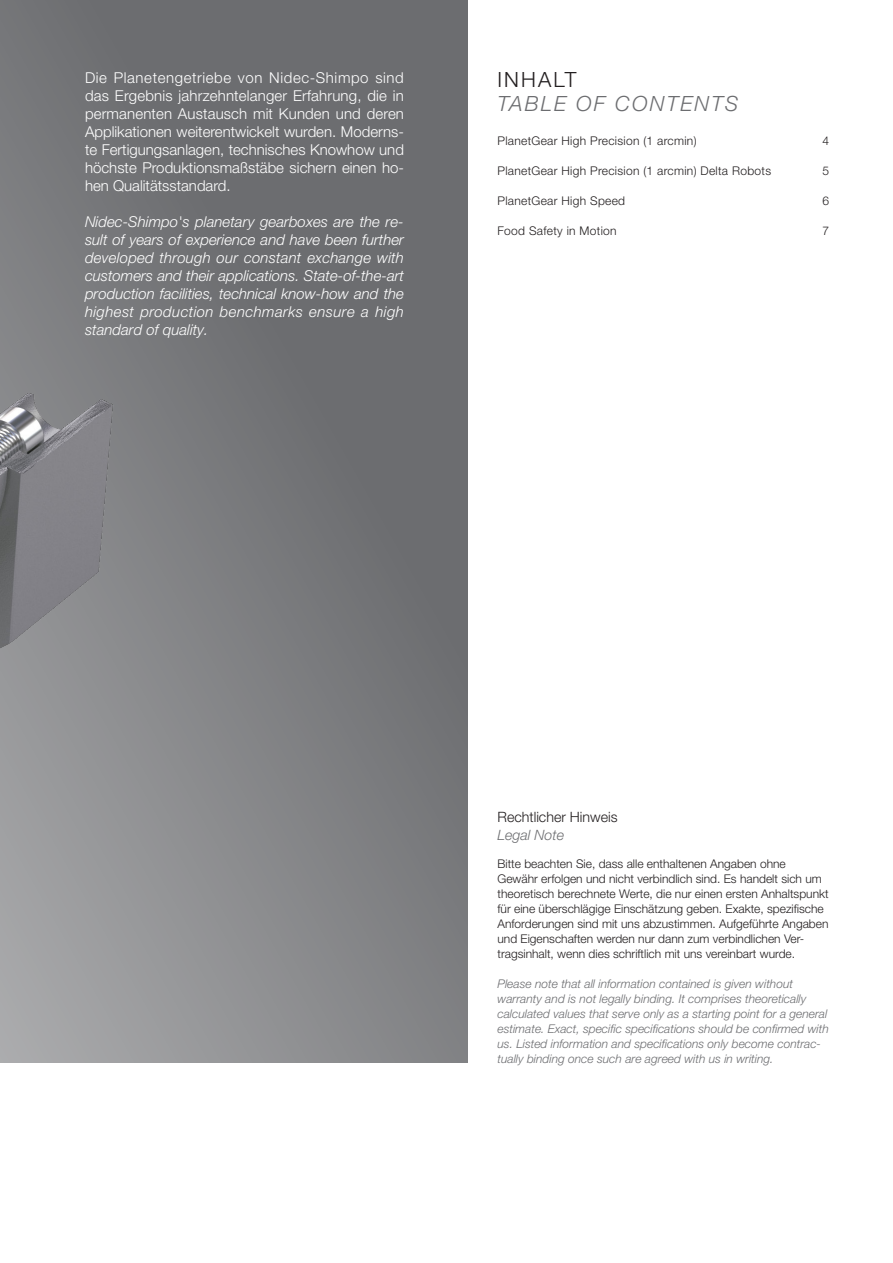
<style>
.page{position:relative;width:893px;height:1263px;background:#fff}
.page>*{position:absolute;margin:0;border:0;box-sizing:border-box;transform-origin:0 0}
.t1{font:italic 300 21px "Helvetica Neue LT Pro";letter-spacing:.1em;color:#6c6d70}
.t2{font:300 21px "Helvetica Neue LT Pro";letter-spacing:.1em;color:#231f20}
.t3{font:italic 300 15px/18px "Helvetica Neue LT Pro";letter-spacing:.025em;color:#fff;text-align:justify}
.t4{font:300 15px/18px "Helvetica Neue LT Pro";color:#fff;text-align:justify}
.t5{font:300 14.25px "Helvetica Neue LT Pro";color:#231f20}
.t6{font:italic 300 14.25px "Helvetica Neue LT Pro";color:#6c6d70}
.t7{font:300 12px/15px "Helvetica Neue LT Pro";color:#231f20}
.t8{font:italic 300 12px/15px "Helvetica Neue LT Pro";color:#6c6d70}
.t9{font:300 12px "Helvetica Neue LT Pro";letter-spacing:.025em;color:#231f20}
</style>
<div class="page">
<svg style="left:0;top:0;width:468px;height:1063px;background:#7a7b7e"></svg>
<img style="left:0;top:19px;width:127px;height:897px">
<p class="t4" style="left:85px;top:68px;width:321px">Die Planetengetriebe von Nidec-Shimpo sind das Ergebnis jahrzehntelanger Erfahrung, die in permanenten Austausch mit Kunden und deren Applikationen weiterentwickelt wurden. Moderns&shy;te Fertigungsanlagen, technisches Knowhow und höchste Produktionsmaßstäbe sichern einen ho&shy;hen Qualitätsstandard.</p>
<p class="t3" style="left:85px;top:212px;width:320px">Nidec-Shimpo's planetary gearboxes are the re&shy;sult of years of experience and have been further developed through our constant exchange with customers and their applications. State-of-the-art production facilities, technical know-how and the highest production benchmarks ensure a high standard of quality.</p>
<h1 class="t2" style="left:497px;top:67px;width:80px">INHALT</h1>
<h1 class="t1" style="left:497px;top:91px;width:242px">TABLE OF CONTENTS</h1>
<p class="t9" style="left:497px;top:133px;width:201px">PlanetGear High Precision (1 arcmin)</p>
<p class="t7" style="left:822px;top:133px;width:8px">4</p>
<p class="t9" style="left:497px;top:163px;width:275px">PlanetGear High Precision (1 arcmin) Delta Robots</p>
<p class="t7" style="left:822px;top:163px;width:8px">5</p>
<p class="t9" style="left:497px;top:193px;width:129px">PlanetGear High Speed</p>
<p class="t7" style="left:822px;top:193px;width:8px">6</p>
<p class="t9" style="left:497px;top:223px;width:121px">Food Safety in Motion</p>
<p class="t7" style="left:822px;top:223px;width:8px">7</p>
<p class="t5" style="left:497px;top:808px;width:122px">Rechtlicher Hinweis</p>
<p class="t6" style="left:497px;top:827px;width:68px">Legal Note</p>
<p class="t7" style="left:497px;top:856px;width:333px">Bitte beachten Sie, dass alle enthaltenen Angaben ohne Gewähr erfolgen und nicht verbindlich sind. Es handelt sich um theoretisch berechnete Werte, die nur einen ersten Anhaltspunkt für eine überschlägige Einschätzung geben. Exakte, spezifische Anforderungen sind mit uns abzustimmen. Aufgeführte Angaben und Eigenschaften werden nur dann zum verbindlichen Ver&shy;tragsinhalt, wenn dies schriftlich mit uns vereinbart wurde.</p>
<p class="t8" style="left:497px;top:976px;width:333px">Please note that all information contained is given without warranty and is not legally binding. It comprises theoretically calculated values that serve only as a starting point for a general estimate. Exact, specific specifications should be confirmed with us. Listed information and specifications only become contrac&shy;tually binding once such are agreed with us in writing.</p>
</div>
